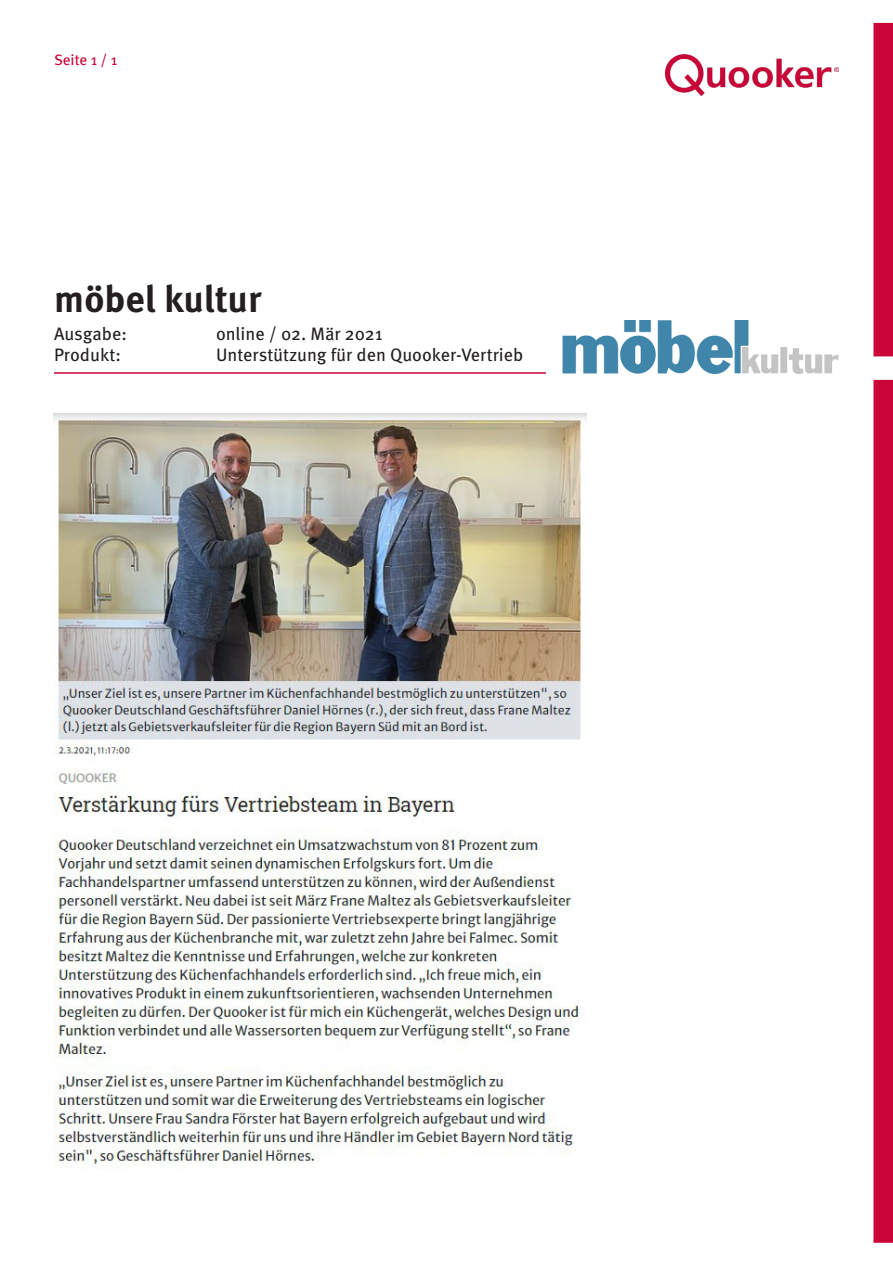
<style>
.page{position:relative;width:893px;height:1263px;background:#fff}
.page>*{position:absolute;margin:0;border:0;box-sizing:border-box;transform-origin:0 0}
.t1{font:700 37.5px "Meta OT";color:#231f20}
.t2{font:18px "Meta OT";color:#231f20}
.t3{font:15px "Meta OT";color:#c90437}
</style>
<div class="page">
<img style="left:563px;top:321px;width:276px;height:53px">
<img style="left:666px;top:54px;width:173px;height:42px">
<hr style="left:54px;top:372px;width:492px;height:2px;background:#ca0537">
<div style="left:873px;top:23px;width:20px;height:333px;background:#ca0537"></div>
<svg style="left:873px;top:380px;width:20px;height:863px;background:#cf1e4b"></svg>
<img style="left:54px;top:414px;width:532px;height:754px">
<p class="t3" style="left:54px;top:51px;width:65px">Seite 1 / 1</p>
<p class="t1" style="left:54px;top:276px;width:209px">möbel kultur</p>
<p class="t2" style="left:54px;top:322px;width:75px">Ausgabe:</p>
<p class="t2" style="left:216px;top:322px;width:168px">online / 02. Mär 2021</p>
<p class="t2" style="left:54px;top:344px;width:68px">Produkt:</p>
<p class="t2" style="left:216px;top:344px;width:309px">Unterstützung für den Quooker-Vertrieb</p>
</div>
